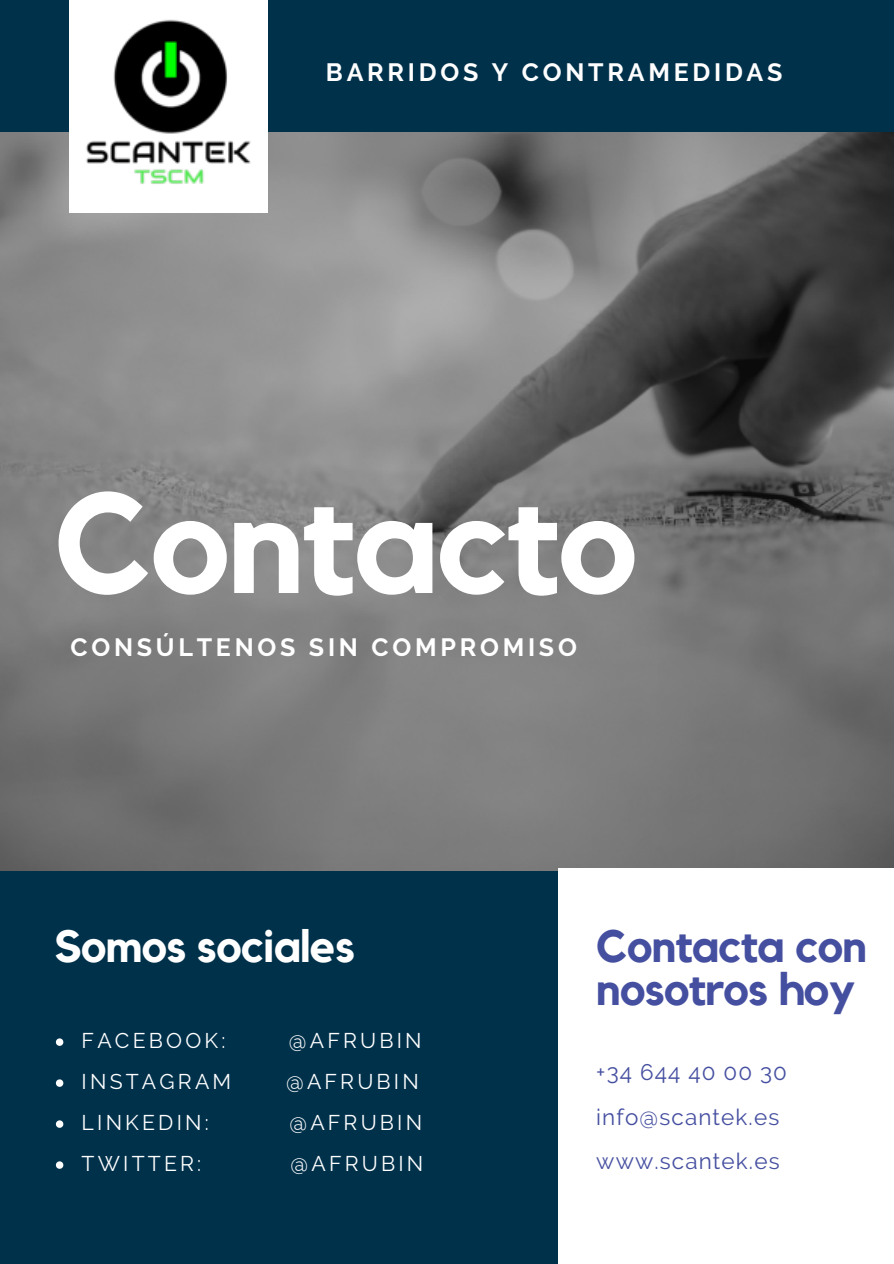
<style>
.page{position:relative;width:894px;height:1264px;background:#fff}
.page>*{position:absolute;margin:0;border:0;box-sizing:border-box;transform-origin:0 0}
.t1{font:700 141.3px "Kollektif";letter-spacing:-.02em;color:#fff}
.t2{font:700 45.15px/42.8px "Kollektif";letter-spacing:-.02em;color:#454fa0}
.t3{font:700 45px "Kollektif";letter-spacing:-.02em;color:#fff}
.t4{font:700 24.9px "Raleway";letter-spacing:.15em;color:#fff}
.t5{font:22.5px/44.7px "Raleway";letter-spacing:.05em;color:#454fa0}
.t6{font:21.3px "Raleway";letter-spacing:.15em;color:#fff}
</style>
<div class="page">
<div style="left:0;top:0;width:893px;height:1263px;background:#00314b"></div>
<img style="left:0;top:132px;width:893px;height:738px">
<div style="left:69px;top:0;width:198px;height:213px;background:#fff"></div>
<div style="left:558px;top:868px;width:335px;height:395px;background:#fff"></div>
<img style="left:86px;top:19px;width:165px;height:165px">
<svg style="left:56px;top:1038px;width:7px;height:7px"></svg>
<svg style="left:56px;top:1079px;width:7px;height:7px"></svg>
<svg style="left:56px;top:1120px;width:7px;height:7px"></svg>
<svg style="left:56px;top:1161px;width:7px;height:7px"></svg>
<p class="t4" style="left:326px;top:58px;width:458px">BARRIDOS Y CONTRAMEDIDAS</p>
<h1 class="t1" style="left:54px;top:461px;width:585px">Contacto</h1>
<p class="t4" style="left:70px;top:632px;width:507px">CONSÚLTENOS SIN COMPROMISO</p>
<h3 class="t3" style="left:54px;top:920px;width:302px">Somos sociales</h3>
<p class="t6" style="left:82px;top:1027px;width:145px">FACEBOOK:</p>
<p class="t6" style="left:289px;top:1027px;width:134px">@AFRUBIN</p>
<p class="t6" style="left:82px;top:1068px;width:151px">INSTAGRAM</p>
<p class="t6" style="left:286px;top:1068px;width:134px">@AFRUBIN</p>
<p class="t6" style="left:82px;top:1109px;width:128px">LINKEDIN:</p>
<p class="t6" style="left:289px;top:1109px;width:134px">@AFRUBIN</p>
<p class="t6" style="left:82px;top:1150px;width:121px">TWITTER:</p>
<p class="t6" style="left:290px;top:1150px;width:134px">@AFRUBIN</p>
<h2 class="t2" style="left:596px;top:924px;width:272px">Contacta con nosotros hoy</h2>
<p class="t5" style="left:596px;top:1049px;width:192px">+34 644 40 00 30 info@scantek.es www.scantek.es</p>
</div>
